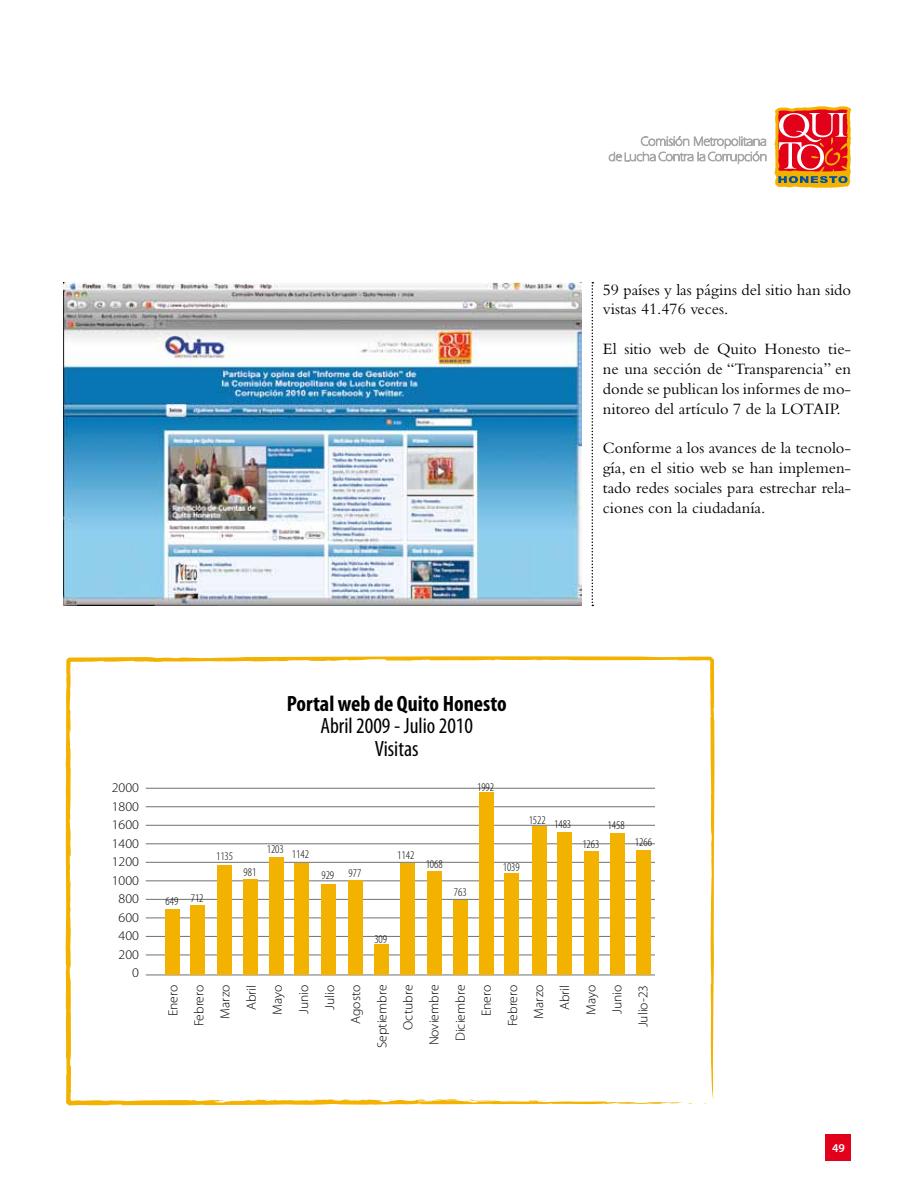
<style>
.page{position:relative;width:915px;height:1191px;background:#fff}
.page>*{position:absolute;margin:0;border:0;box-sizing:border-box;transform-origin:0 0}
.t1{font:condensed 22.2px/23px "Myriad Pro";color:#000;text-align:center}
.t2{font:700 condensed 22.2px "Myriad Pro";color:#000}
.t3{font:16.5px/19.8px "Bembo";color:#000;text-align:justify}
.t4{font:300 13.35px/26.1px "Myriad Pro";color:#000;text-align:right}
.t5{font:300 13.35px/18.5px "Myriad Pro";color:#000;text-align:right;scale:1.05 1}
.t6{font:600 12px "Myriad Pro";color:#fff}
.t7{font:300 condensed 11.85px "Myriad Pro";color:#000}
</style>
<div class="page">
<svg style="left:774px;top:106px;width:76px;height:82px;background:#e26142"></svg>
<svg style="left:608px;top:136px;width:157px;height:28px"></svg>
<div style="left:825px;top:1134px;width:25px;height:26px;background:#e2001a"></div>
<svg style="left:591px;top:282px;width:2px;height:324px"></svg>
<img style="left:64px;top:282px;width:517px;height:323px">
<svg style="left:65px;top:656px;width:649px;height:450px"></svg>
<svg style="left:685px;top:1103px;width:24px;height:1px"></svg>
<svg style="left:506px;top:1100px;width:13px;height:1px"></svg>
<svg style="left:462px;top:1099px;width:11px;height:2px"></svg>
<p class="t3" style="left:602px;top:279px;width:250px">59 países y las págins del sitio han sido vistas 41.476 veces.</p>
<p class="t3" style="left:602px;top:339px;width:250px">el sitio web de Quito Honesto tie&shy;ne una sección de “transparencia” en donde se publican los informes de mo&shy;nitoreo del artículo 7 de la LOtAIP.</p>
<p class="t3" style="left:602px;top:438px;width:250px">Conforme a los avances de la tecnolo&shy;gía, en el sitio web se han implemen&shy;tado redes sociales para estrechar rela&shy;ciones con la ciudadanía.</p>
<p class="t5" style="left:112px;top:779px;width:27px">2000<br>1800<br>1600<br>1400<br>1200<br>1000<br>800<br>600<br>400<br>200<br>0</p>
<h1 class="t2" style="left:287px;top:689px;width:221px">Portal web de Quito Honesto</h1>
<h1 class="t1" style="left:320px;top:714px;width:154px">Abril 2009 - Julio 2010<br>Visitas</h1>
<p class="t7" style="left:165px;top:893px;width:39px">649 712</p>
<p class="t7" style="left:216px;top:850px;width:19px">1135</p>
<p class="t7" style="left:267px;top:845px;width:44px">1203 1142</p>
<p class="t7" style="left:243px;top:865px;width:14px">981</p>
<p class="t7" style="left:321px;top:868px;width:41px">929 977</p>
<p class="t7" style="left:397px;top:848px;width:19px">1142</p>
<p class="t7" style="left:477px;top:780px;width:19px">1992</p>
<p class="t7" style="left:528px;top:816px;width:44px">1522 1483</p>
<p class="t7" style="left:425px;top:857px;width:19px">1068</p>
<p class="t7" style="left:454px;top:886px;width:14px">763</p>
<p class="t7" style="left:502px;top:860px;width:19px">1039</p>
<p class="t7" style="left:607px;top:818px;width:19px">1458</p>
<p class="t7" style="left:582px;top:837px;width:19px">1263</p>
<p class="t7" style="left:634px;top:835px;width:19px">1266</p>
<p class="t7" style="left:374px;top:932px;width:14px">309</p>
<p class="t4" style="left:160px;top:1048px;width:65px;rotate:-90deg">Enero<br>Febrero<br>Marzo<br>Abril<br>Mayo<br>Junio<br>Julio<br>Agosto<br>Septiembre<br>Octubre<br>Noviembre<br>Diciembre<br>Enero<br>Febrero<br>Marzo<br>Abril<br>Mayo<br>Junio<br>Julio-23</p>
<p class="t6" style="left:831px;top:1140px;width:14px">49</p>
</div>
